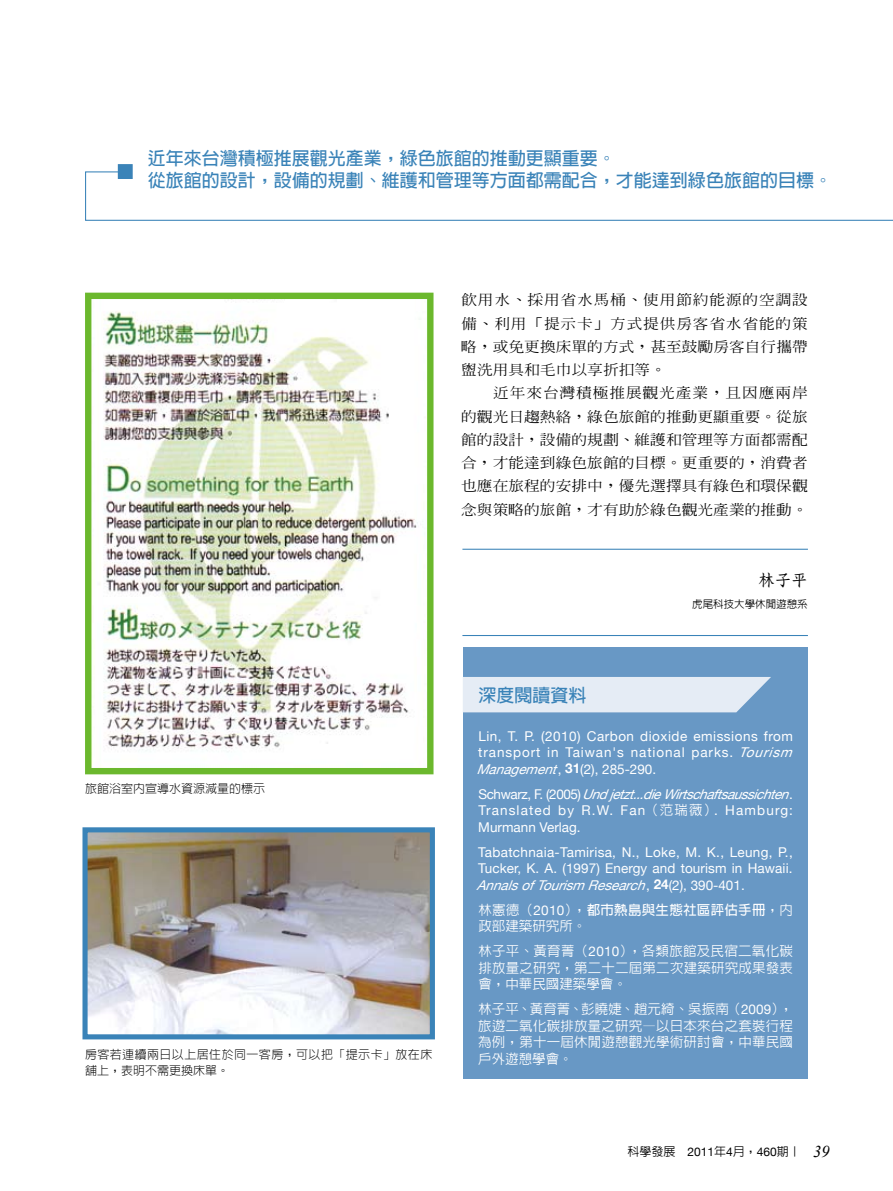
<style>
.page{position:relative;width:893px;height:1191px;background:#fff}
.page>*{position:absolute;margin:0;border:0;box-sizing:border-box;transform-origin:0 0}
.t1{font:700 18px/22.5px "AR Hei B5";color:#3a83b8}
.t2{font:16.5px "DF Fang Song Std W6";color:#000}
.t3{font:500 14.1px/23.2px "AR Ming B5";color:#000;text-align:justify;scale:1.11 1}
.t4{font:13.5px/16.5px "Helvetica Neue";letter-spacing:.04em;color:#fff;text-align:justify}
.t5{font:500 13.5px/16.5px "AR Hei B5";letter-spacing:.015em;color:#fff;text-align:justify}
.t6{font:300 12px/16.5px "AR Hei B5";letter-spacing:.035em;color:#000}
.t7{font:500 12px "AR Hei B5";color:#000}
.t8{font:300 12px "AR Hei B5";color:#000}
.t9{font:500 10.5px "AR Hei B5";color:#000}
.s1{font-style:italic}
.s2{font-weight:700}
.s3{font-family:"AR Hei B5";font-weight:500}
.s4{font-family:"Helvetica Neue";font-weight:400}
.s5{font-family:"Times New Roman";font-weight:400;font-style:italic;font-size:16.5px}
</style>
<div class="page">
<div style="left:463px;top:648px;width:345px;height:431px;background:#6898c5"></div>
<div style="left:463px;top:677px;width:308px;height:35px;background:#e5ecf5"></div>
<hr style="left:462px;top:549px;width:346px;height:1px;background:#3a83b8">
<hr style="left:462px;top:635px;width:346px;height:1px;background:#3a83b8">
<svg style="left:85px;top:171px;width:808px;height:50px"></svg>
<div style="left:118px;top:164px;width:15px;height:15px;background:#3a83b8;border:2px solid #3a83b8"></div>
<img style="left:92px;top:311px;width:326px;height:453px">
<div style="left:85px;top:293px;width:348px;height:481px;border:6px solid #6bb82d"></div>
<img style="left:88px;top:833px;width:341px;height:200px">
<div style="left:82px;top:827px;width:353px;height:212px;border:5px solid #3a83b8"></div>
<h1 class="t1" style="left:148px;top:147px;width:685px">近年來台灣積極推展觀光產業，綠色旅館的推動更顯重要。<br>從旅館的設計，設備的規劃、維護和管理等方面都需配合，才能達到綠色旅館的目標。</h1>
<p class="t3" style="left:461px;top:288px;width:314px">飲用水、採用省水馬桶、使用節約能源的空調設備、利用「提示卡」方式提供房客省水省能的策略，或免更換床單的方式，甚至鼓勵房客自行攜帶盥洗用具和毛巾以享折扣等。</p>
<p class="t3" style="left:461px;top:381px;width:314px;text-indent:32px">近年來台灣積極推展觀光產業，且因應兩岸的觀光日趨熱絡，綠色旅館的推動更顯重要。從旅館的設計，設備的規劃、維護和管理等方面都需配合，才能達到綠色旅館的目標。更重要的，消費者也應在旅程的安排中，優先選擇具有綠色和環保觀念與策略的旅館，才有助於綠色觀光產業的推動。</p>
<p class="t8" style="left:85px;top:783px;width:181px">旅館浴室內宣導水資源減量的標示</p>
<p class="t6" style="left:85px;top:1046px;width:349px">房客若連續兩日以上居住於同一客房，可以把「提示卡」放在床舖上，表明不需更換床單。</p>
<p class="t2" style="left:758px;top:571px;width:51px">林子平</p>
<p class="t9" style="left:692px;top:599px;width:117px">虎尾科技大學休閒遊憩系</p>
<h1 class="t1" style="left:478px;top:683px;width:109px">深度閱讀資料</h1>
<p class="t4" style="left:476px;top:727px;width:322px;text-align:left">Lin, T. P. (2010) Carbon dioxide emissions from transport in Taiwan's national parks. <span class="s1">Tourism<br>Management</span>, <span class="s2">31</span>(2), 285-290.</p>
<p class="t4" style="left:478px;top:785px;width:317px">S c h w a r z , F . ( 2 0 0 5 ) <span class="s1">Und jetzt...die Wirtschaftsaussichten</span>.<br>Translated by R.W. Fan<span class="s3">（范瑞薇）</span>. Hamburg:<br>Murmann Verlag.</p>
<p class="t4" style="left:476px;top:843px;width:318px">Tabatchnaia-Tamirisa, N., Loke, M. K., Leung, P., Tucker, K. A. (1997) Energy and tourism in Hawaii.<br><span class="s1">Annals of Tourism Research</span>, <span class="s2">2 4</span> ( 2 ) , 3 9 0 - 4 0 1 .</p>
<p class="t5" style="left:478px;top:901px;width:316px">林憲德（<span class="s4">2010</span>），<span class="s2">都市熱島與生態社區評估手冊</span>，內政部建築研究所。</p>
<p class="t5" style="left:478px;top:942px;width:316px">林子平、黃育菁（<span class="s4">2010</span>），各類旅館及民宿二氧化碳排放量之研究，第二十二屆第二次建築研究成果發表會，中華民國建築學會。</p>
<p class="t5" style="left:478px;top:1000px;width:316px">林子平、黃育菁、彭曉婕、趙元綺、吳振南（<span class="s4">2009</span>），旅遊二氧化碳排放量之研究—以日本來台之套裝行程為例，第十一屆休閒遊憩觀光學術研討會，中華民國戶外遊憩學會。</p>
<p class="t7" style="left:627px;top:1145px;width:204px">科學發展 <span class="s4">2011</span>年<span class="s4">4</span>月，<span class="s4">460</span>期｜ <span class="s5">39</span></p>
</div>
